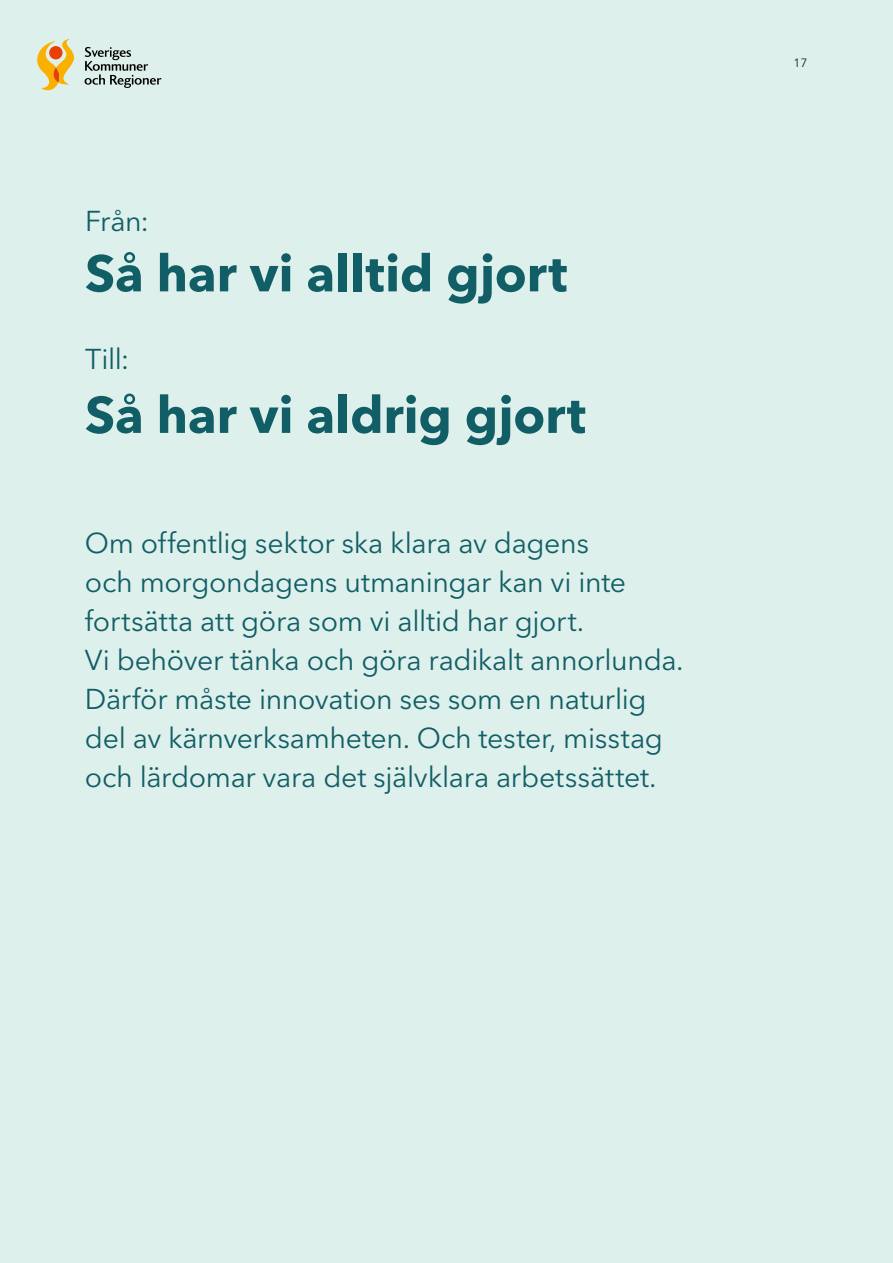
<style>
.page{position:relative;width:893px;height:1263px;background:#def0eb}
.page>*{position:absolute;margin:0;border:0;box-sizing:border-box;transform-origin:0 0}
.t1{font:700 51px "Avenir Next LT Pro";letter-spacing:-.005em;color:#115e66}
.t2{font:28.5px/39px "Avenir Next LT Pro";letter-spacing:-.01em;color:#115e66}
.Punktlista{font:12px "Avenir Next LT Pro";color:#262421}
</style>
<div class="page">
<svg style="left:37px;top:39px;width:37px;height:51px"></svg>
<svg style="left:85px;top:47px;width:77px;height:41px"></svg>
<p class="t2" style="left:85px;top:202px;width:66px">Från:</p>
<p class="t1" style="left:85px;top:242px;width:484px">Så har vi alltid gjort</p>
<p class="t2" style="left:85px;top:339px;width:46px">Till:</p>
<p class="t1" style="left:85px;top:384px;width:502px">Så har vi aldrig gjort</p>
<p class="t2" style="left:85px;top:524px;width:600px">Om offentlig sektor ska klara av dagens<br>och morgondagens utmaningar kan vi inte fortsätta att göra som vi alltid har gjort.<br>Vi behöver tänka och göra radikalt annorlunda.<br>Därför måste innovation ses som en naturlig del av kärnverksamheten. Och tester, misstag och lärdomar vara det självklara arbetssättet.</p>
<p class="Punktlista" style="left:793px;top:56px;width:15px">17</p>
</div>
